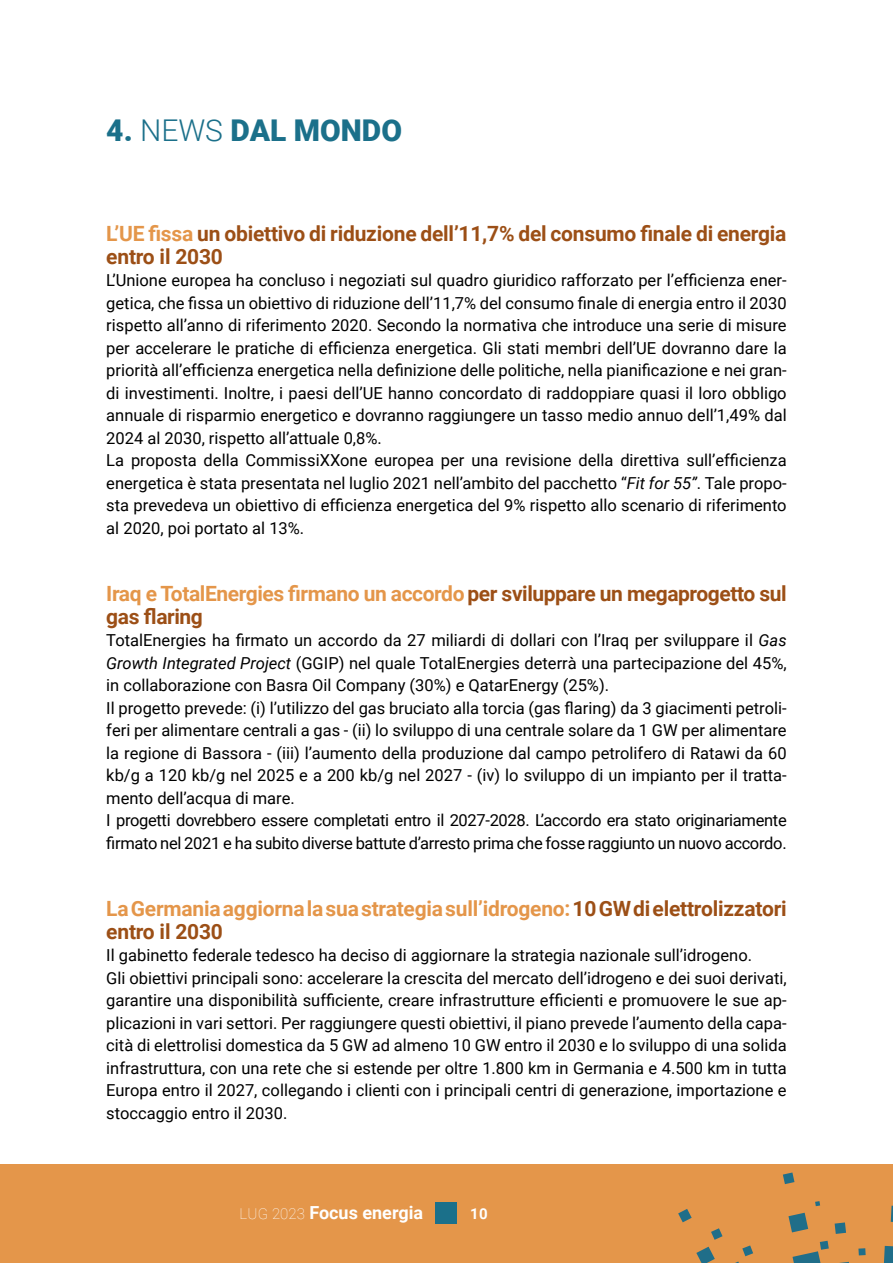
<style>
.page{position:relative;width:893px;height:1263px;background:#fff}
.page>*{position:absolute;margin:0;border:0;box-sizing:border-box;transform-origin:0 0}
.t1{font:900 30px "Roboto";color:#1b708a}
.t2{font:700 21px/22.5px "Roboto";letter-spacing:-.02em;color:#9c4f16}
.t3{font:700 21px/22.5px "Roboto";letter-spacing:-.01em;color:#e4964a}
.t4{font:700 18px "Roboto";color:#fff}
.t5{font:16.5px/22.5px "Roboto";color:#000}
.t6{font:700 15px "Roboto";color:#fff}
.s1{font-weight:300}
.s2{color:#e4964a}
.s3{font-style:italic}
.s4{color:#9c4f16}
.s5{font-weight:100;font-size:15px}
</style>
<div class="page">
<div style="left:0;top:1164px;width:893px;height:99px;background:#e4964a"></div>
<svg style="left:448px;top:1172px;width:445px;height:91px"></svg>
<div style="left:436px;top:1203px;width:21px;height:21px;background:#1b708a"></div>
<h1 class="t1" style="left:106px;top:113px;width:297px">4. <span class="s1">NEWS</span> DAL MONDO</h1>
<p class="t2" style="left:106px;top:222px;width:682px"><span class="s2">L’UE fissa</span> un obiettivo di riduzione dell’11,7% del consumo finale di energia entro il 2030</p>
<p class="t5" style="left:106px;top:269px;width:682px">L’Unione europea ha concluso i negoziati sul quadro giuridico rafforzato per l’efficienza ener&shy;getica, che fissa un obiettivo di riduzione dell’11,7% del consumo finale di energia entro il 2030 rispetto all’anno di riferimento 2020. Secondo la normativa che introduce una serie di misure per accelerare le pratiche di efficienza energetica. Gli stati membri dell’UE dovranno dare la priorità all’efficienza energetica nella definizione delle politiche, nella pianificazione e nei gran&shy;di investimenti. Inoltre, i paesi dell’UE hanno concordato di raddoppiare quasi il loro obbligo annuale di risparmio energetico e dovranno raggiungere un tasso medio annuo dell’1,49% dal 2024 al 2030, rispetto all’attuale 0,8%.<br>La proposta della CommissiXXone europea per una revisione della direttiva sull’efficienza energetica è stata presentata nel luglio 2021 nell’ambito del pacchetto “<span class="s3">Fit for 55”</span>. Tale propo&shy;sta prevedeva un obiettivo di efficienza energetica del 9% rispetto allo scenario di riferimento al 2020, poi portato al 13%.</p>
<p class="t2" style="left:106px;top:584px;width:682px"><span class="s2">Iraq e TotalEnergies firmano un accordo</span> per sviluppare un megaprogetto sul gas flaring</p>
<p class="t5" style="left:106px;top:629px;width:682px">TotalEnergies ha firmato un accordo da 27 miliardi di dollari con l’Iraq per sviluppare il <span class="s3">Gas Growth Integrated Project</span> (GGIP) nel quale TotalEnergies deterrà una partecipazione del 45%, in collaborazione con Basra Oil Company (30%) e QatarEnergy (25%).<br>Il progetto prevede: (i) l’utilizzo del gas bruciato alla torcia (gas flaring) da 3 giacimenti petroli&shy;feri per alimentare centrali a gas - (ii) lo sviluppo di una centrale solare da 1 GW per alimentare la regione di Bassora - (iii) l’aumento della produzione dal campo petrolifero di Ratawi da 60 kb/g a 120 kb/g nel 2025 e a 200 kb/g nel 2027 - (iv) lo sviluppo di un impianto per il tratta&shy;mento dell’acqua di mare.<br>I progetti dovrebbero essere completati entro il 2027-2028. L’accordo era stato originariamente firmato nel 2021 e ha subito diverse battute d’arresto prima che fosse raggiunto un nuovo accordo.</p>
<p class="t3" style="left:106px;top:899px;width:682px">La Germania aggiorna la sua strategia sull’idrogeno: <span class="s4">10 GW di elettrolizzatori entro il 2030</span></p>
<p class="t5" style="left:106px;top:944px;width:682px">Il gabinetto federale tedesco ha deciso di aggiornare la strategia nazionale sull’idrogeno.<br>Gli obiettivi principali sono: accelerare la crescita del mercato dell’idrogeno e dei suoi derivati, garantire una disponibilità sufficiente, creare infrastrutture efficienti e promuovere le sue ap&shy;plicazioni in vari settori. Per raggiungere questi obiettivi, il piano prevede l’aumento della capa&shy;cità di elettrolisi domestica da 5 GW ad almeno 10 GW entro il 2030 e lo sviluppo di una solida infrastruttura, con una rete che si estende per oltre 1.800 km in Germania e 4.500 km in tutta Europa entro il 2027, collegando i clienti con i principali centri di generazione, importazione e stoccaggio entro il 2030.</p>
<p class="t4" style="left:240px;top:1206px;width:185px"><span class="s5">LUG 2023</span> Focus energia</p>
<p class="t6" style="left:470px;top:1208px;width:19px">10</p>
</div>
